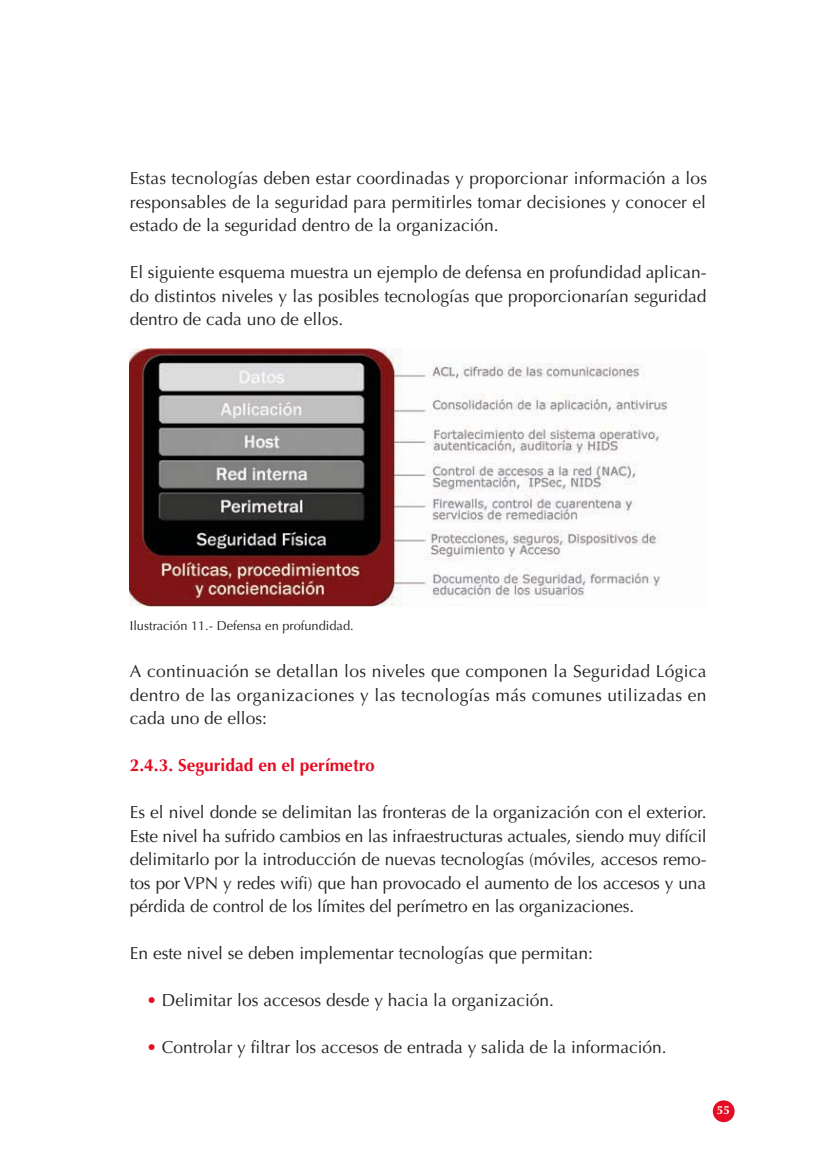
<style>
.page{position:relative;width:813px;height:1161px;background:#fff}
.page>*{position:absolute;margin:0;border:0;box-sizing:border-box;transform-origin:0 0}
.t1{font:17.4px/23.5px "Optima";color:#231f20;text-align:justify}
.t2{font:700 17.4px "Optima";color:#e50c23}
.t3{font:12.75px "Optima";color:#231f20}
.t4{font:700 11.85px "Optima";color:#fff}
.s1{color:#e50c23}
</style>
<div class="page">
<div style="left:712px;top:1100px;width:22px;height:22px;background:#e50c23;border-radius:50%"></div>
<img style="left:130px;top:349px;width:538px;height:258px">
<p class="t1" style="left:130px;top:168px;width:578px">Estas tecnologías deben estar coordinadas y proporcionar información a los responsables de la seguridad para permitirles tomar decisiones y conocer el estado de la seguridad dentro de la organización.</p>
<p class="t1" style="left:130px;top:262px;width:578px">El siguiente esquema muestra un ejemplo de defensa en profundidad aplican&shy;do distintos niveles y las posibles tecnologías que proporcionarían seguridad dentro de cada uno de ellos.</p>
<p class="t3" style="left:130px;top:621px;width:225px">Ilustración 11.- Defensa en profundidad.</p>
<p class="t1" style="left:130px;top:661px;width:578px">A continuación se detallan los niveles que componen la Seguridad Lógica dentro de las organizaciones y las tecnologías más comunes utilizadas en cada uno de ellos:</p>
<p class="t2" style="left:130px;top:758px;width:246px">2.4.3. Seguridad en el perímetro</p>
<p class="t1" style="left:130px;top:802px;width:578px">Es el nivel donde se delimitan las fronteras de la organización con el exterior.<br>Este nivel ha sufrido cambios en las infraestructuras actuales, siendo muy difícil delimitarlo por la introducción de nuevas tecnologías (móviles, accesos remo&shy;tos por VPN y redes wifi) que han provocado el aumento de los accesos y una pérdida de control de los límites del perímetro en las organizaciones.</p>
<p class="t1" style="left:130px;top:943px;width:464px">En este nivel se deben implementar tecnologías que permitan:</p>
<p class="t1" style="left:146px;top:990px;width:408px"><span class="s1">•</span> Delimitar los accesos desde y hacia la organización.</p>
<p class="t1" style="left:146px;top:1037px;width:521px"><span class="s1">•</span> Controlar y filtrar los accesos de entrada y salida de la información.</p>
<p class="t4" style="left:716px;top:1105px;width:15px">55</p>
</div>
